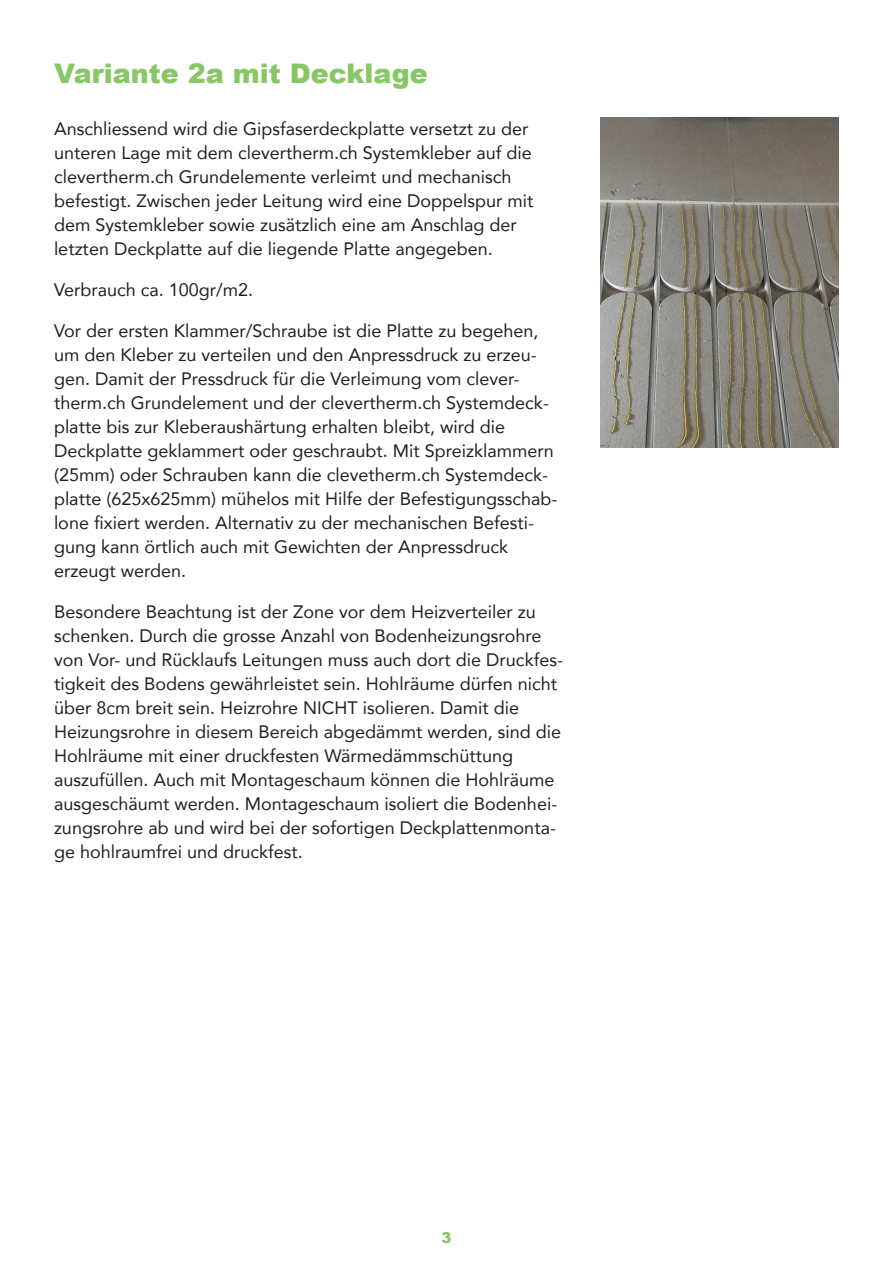
<style>
.page{position:relative;width:893px;height:1263px;background:#fff}
.page>*{position:absolute;margin:0;border:0;box-sizing:border-box;transform-origin:0 0}
.t1{font:900 27px "Arial";color:#87c765}
.t2{font:18px/24px "Avenir";color:#231f20}
.t3{font:900 15px "Arial";color:#87c765}
</style>
<div class="page">
<img style="left:600px;top:117px;width:239px;height:330px">
<h1 class="t1" style="left:54px;top:54px;width:375px">Variante 2a mit Decklage</h1>
<p class="t2" style="left:54px;top:116px;width:481px">Anschliessend wird die Gipsfaserdeckplatte versetzt zu der unteren Lage mit dem clevertherm.ch Systemkleber auf die clevertherm.ch Grundelemente verleimt und mechanisch befestigt. Zwischen jeder Leitung wird eine Doppelspur mit dem Systemkleber sowie zusätzlich eine am Anschlag der letzten Deckplatte auf die liegende Platte angegeben.</p>
<p class="t2" style="left:54px;top:277px;width:201px">Verbrauch ca. 100gr/m2.</p>
<p class="t2" style="left:54px;top:318px;width:505px">Vor der ersten Klammer/Schraube ist die Platte zu begehen, um den Kleber zu verteilen und den Anpressdruck zu erzeu&shy;gen. Damit der Pressdruck für die Verleimung vom clever&shy;therm.ch Grundelement und der clevertherm.ch Systemdeck&shy;platte bis zur Kleberaushärtung erhalten bleibt, wird die Deckplatte geklammert oder geschraubt. Mit Spreizklammern (25mm) oder Schrauben kann die clevetherm.ch Systemdeck&shy;platte (625x625mm) mühelos mit Hilfe der Befestigungsschab&shy;lone fixiert werden. Alternativ zu der mechanischen Befesti&shy;gung kann örtlich auch mit Gewichten der Anpressdruck erzeugt werden.</p>
<p class="t2" style="left:54px;top:599px;width:510px">Besondere Beachtung ist der Zone vor dem Heizverteiler zu schenken. Durch die grosse Anzahl von Bodenheizungsrohre von Vor- und Rücklaufs Leitungen muss auch dort die Druckfes&shy;tigkeit des Bodens gewährleistet sein. Hohlräume dürfen nicht über 8cm breit sein. Heizrohre NICHT isolieren. Damit die Heizungsrohre in diesem Bereich abgedämmt werden, sind die Hohlräume mit einer druckfesten Wärmedämmschüttung auszufüllen. Auch mit Montageschaum können die Hohlräume ausgeschäumt werden. Montageschaum isoliert die Bodenhei&shy;zungsrohre ab und wird bei der sofortigen Deckplattenmonta&shy;ge hohlraumfrei und druckfest.</p>
<p class="t3" style="left:441px;top:1226px;width:12px">3</p>
</div>
